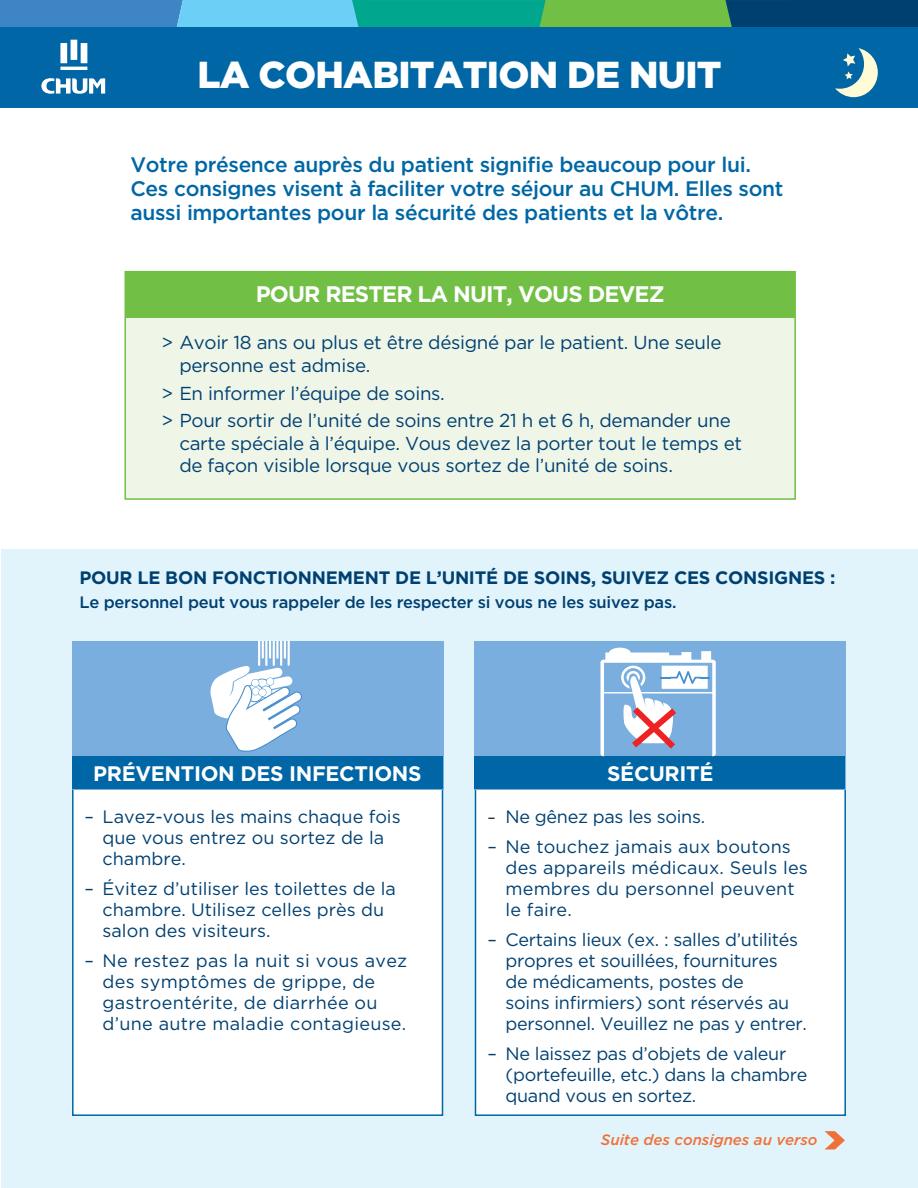
<style>
.page{position:relative;width:918px;height:1188px;background:#fff}
.page>*{position:absolute;margin:0;border:0;box-sizing:border-box;transform-origin:0 0}
.t1{font:900 37.5px "Gotham";letter-spacing:-.02em;color:#fff}
.t2{font:700 22.5px "Gotham";letter-spacing:-.04em;color:#fff}
.t3{font:500 21px/24px "Gotham";letter-spacing:-.015em;color:#0067a5}
.t4{font:700 21px "Gotham";letter-spacing:-.015em;color:#fff}
.t5{font:18.75px/22.5px "Gotham";letter-spacing:-.015em;color:#004071}
.t6{font:18px/21px "Gotham";color:#004071}
.t7{font:700 18px "Gotham";letter-spacing:-.015em;color:#004071}
.t8{font:500 16.5px "Gotham";letter-spacing:-.015em;color:#004071}
.t9{font:italic 500 15px "Gotham";color:#f07138}
.s1{font-size:15.75px;color:#231f20}
</style>
<div class="page">
<div style="left:2px;top:549px;width:916px;height:639px;background:#e1f4fc"></div>
<div style="left:72px;top:785px;width:371px;height:331px;background:#fff;border:2px solid #0066a5"></div>
<div style="left:475px;top:785px;width:371px;height:331px;background:#fff;border:2px solid #0066a5"></div>
<div style="left:72px;top:641px;width:371px;height:148px;background:#79aede"></div>
<div style="left:475px;top:641px;width:371px;height:148px;background:#79aede"></div>
<div style="left:124px;top:271px;width:672px;height:229px;background:#eff6e8;border:2px solid #71bf44"></div>
<div style="left:0;top:27px;width:918px;height:81px;background:#0066a5"></div>
<div style="left:125px;top:272px;width:670px;height:45px;background:#71bf44"></div>
<svg style="left:210px;top:641px;width:92px;height:111px"></svg>
<div style="left:475px;top:756px;width:370px;height:33px;background:#0066a5"></div>
<div style="left:72px;top:756px;width:370px;height:33px;background:#0066a5"></div>
<div style="left:701px;top:651px;width:10px;height:10px;background:#fff"></div>
<div style="left:681px;top:652px;width:10px;height:10px;background:#fff"></div>
<svg style="left:600px;top:653px;width:116px;height:103px"></svg>
<div style="left:609px;top:648px;width:22px;height:10px;background:#fff;border-radius:50%"></div>
<svg style="left:0;top:0;width:918px;height:97px"></svg>
<svg style="left:825px;top:1131px;width:20px;height:19px"></svg>
<h1 class="t1" style="left:197px;top:53px;width:526px">LA COHABITATION DE NUIT</h1>
<p class="t3" style="left:130px;top:153px;width:654px">Votre présence auprès du patient signifie beaucoup pour lui.<br>Ces consignes visent à faciliter votre séjour au CHUM. Elles sont aussi importantes pour la sécurité des patients et la vôtre.</p>
<p class="t2" style="left:256px;top:281px;width:410px">POUR RESTER LA NUIT, VOUS DEVEZ</p>
<p class="t5" style="left:179px;top:331px;width:544px;text-indent:-18px">&gt; Avoir 18 ans ou plus et être désigné par le patient. Une seule personne est admise.</p>
<p class="t5" style="left:161px;top:380px;width:571px;line-height:27px">&gt; En informer l’équipe de soins.<br>&gt; Pour sortir de l’unité de soins entre 21 h et 6 h, demander une</p>
<p class="t5" style="left:179px;top:432px;width:564px">carte spéciale à l’équipe. Vous devez la porter tout le temps et de façon visible lorsque vous sortez de l’unité de soins.</p>
<p class="t7" style="left:80px;top:567px;width:758px">POUR LE BON FONCTIONNEMENT DE L’UNITÉ DE SOINS, SUIVEZ CES CONSIGNES :</p>
<p class="t8" style="left:80px;top:593px;width:598px">Le personnel peut vous rappeler de les respecter si vous ne les suivez pas.</p>
<p class="t4" style="left:93px;top:760px;width:330px">PRÉVENTION DES INFECTIONS</p>
<p class="t6" style="left:103px;top:806px;width:300px;text-indent:-18px">– Lavez-vous les mains chaque fois que vous entrez ou sortez de la chambre.</p>
<p class="t6" style="left:103px;top:878px;width:295px;text-indent:-18px">– Évitez d’utiliser les toilettes de la chambre. Utilisez celles près du salon des visiteurs.</p>
<p class="t6" style="left:103px;top:950px;width:306px;text-indent:-18px">– Ne restez pas la nuit si vous avez des symptômes de grippe, de gastroentérite, de diarrhée ou d’une autre maladie contagieuse.</p>
<p class="t4" style="left:607px;top:760px;width:108px">SÉCURITÉ</p>
<p class="t6" style="left:488px;top:806px;width:219px"><span class="s1">–</span> Ne gênez pas les soins.</p>
<p class="t6" style="left:506px;top:836px;width:304px;text-indent:-18px">– Ne touchez jamais aux boutons des appareils médicaux. Seuls les membres du personnel peuvent le faire.</p>
<p class="t6" style="left:506px;top:929px;width:303px;text-indent:-18px">– Certains lieux (ex. : salles d’utilités propres et souillées, fournitures<br>de médicaments, postes de<br>soins infirmiers) sont réservés au personnel. Veuillez ne pas y entrer.</p>
<p class="t6" style="left:506px;top:1043px;width:303px;text-indent:-18px">– Ne laissez pas d’objets de valeur (portefeuille, etc.) dans la chambre quand vous en sortez.</p>
<p class="t9" style="left:601px;top:1130px;width:218px">Suite des consignes au verso</p>
</div>
